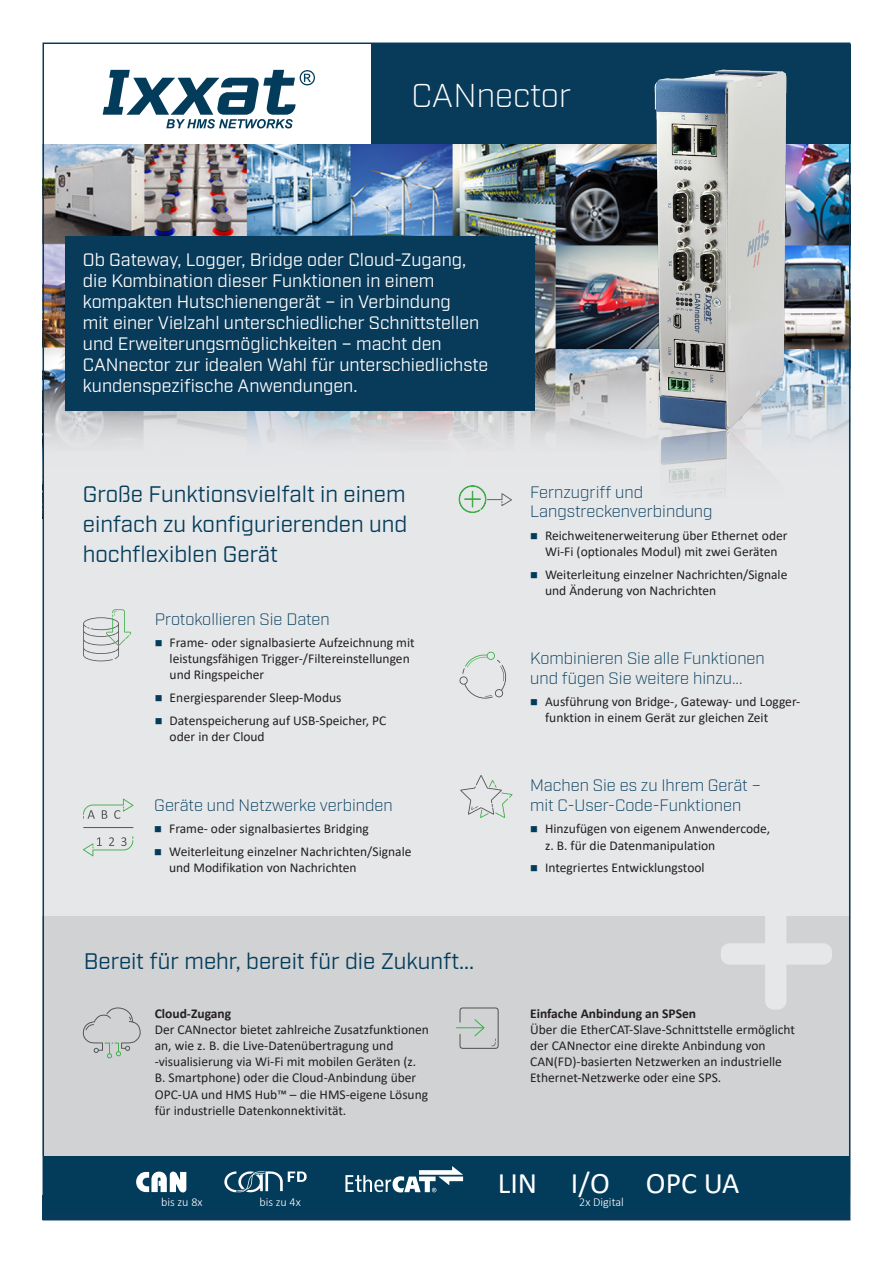
<style>
.page{position:relative;width:893px;height:1263px;background:#fff}
.page>*{position:absolute;margin:0;border:0;box-sizing:border-box;transform-origin:0 0}
.t1{font:300 33px "Industry";color:#fff}
.t2{font:29.85px "Calibri";color:#fff}
.t3{font:22.5px/30px "Industry";color:#033c5b;text-align:justify}
.t4{font:18px/21px "Industry";color:#fff}
.t5{font:300 16.5px/19.5px "Industry";color:#033c5b}
.t6{font:13.5px/16.2px "Calibri";color:#231f20}
.t7{font:700 13.5px "Calibri";color:#231f20}
.t8{font:300 12.15px "Calibri";color:#fff}
.s1{color:#033c5b}
</style>
<div class="page">
<div style="left:43px;top:1195px;width:807px;height:24px;background:#083a59"></div>
<div style="left:371px;top:44px;width:479px;height:101px;background:#083a59"></div>
<svg style="left:103px;top:70px;width:212px;height:58px"></svg>
<img style="left:46px;top:144px;width:801px;height:233px">
<div style="left:44px;top:485px;width:806px;height:710px;background:#e6e7e9"></div>
<svg style="left:46px;top:377px;width:801px;height:123px;background:#dadcde"></svg>
<div style="left:66px;top:236px;width:469px;height:175px;background:#083a59"></div>
<img style="left:641px;top:69px;width:155px;height:353px">
<img style="left:641px;top:422px;width:155px;height:78px">
<svg style="left:83px;top:609px;width:48px;height:52px"></svg>
<div style="left:43px;top:916px;width:807px;height:240px;background:#d1d2d4"></div>
<svg style="left:83px;top:798px;width:50px;height:21px"></svg>
<svg style="left:83px;top:836px;width:50px;height:20px"></svg>
<hr style="left:84px;top:827px;width:49px;height:1px;background:#57585a">
<svg style="left:459px;top:485px;width:53px;height:28px"></svg>
<div style="left:44px;top:1156px;width:805px;height:58px;background:#033c5b"></div>
<div style="left:765px;top:898px;width:21px;height:111px;background:#e6e7e9;border-radius:9px"></div>
<div style="left:721px;top:943px;width:111px;height:21px;background:#e6e7e9;border-radius:9px"></div>
<svg style="left:345px;top:1166px;width:118px;height:26px"></svg>
<svg style="left:136px;top:1171px;width:50px;height:21px"></svg>
<svg style="left:224px;top:1171px;width:83px;height:21px"></svg>
<svg style="left:460px;top:775px;width:52px;height:43px"></svg>
<svg style="left:459px;top:651px;width:48px;height:47px"></svg>
<svg style="left:83px;top:1007px;width:58px;height:51px"></svg>
<svg style="left:456px;top:1007px;width:43px;height:42px"></svg>
<h1 class="t1" style="left:411px;top:75px;width:161px">CANnector</h1>
<p class="t4" style="left:83px;top:250px;width:407px">Ob Gateway, Logger, Bridge oder Cloud-Zugang, die Kombination dieser Funktionen in einem kompakten Hutschienengerät – in Verbindung<br>mit einer Vielzahl unterschiedlicher Schnittstellen und Erweiterungsmöglichkeiten – macht den CANnector zur idealen Wahl für unterschiedlichste kundenspezifische Anwendungen.</p>
<h3 class="t3" style="left:83px;top:480px;width:326px">Große Funktionsvielfalt in einem einfach zu konfigurierenden und hochflexiblen Gerät</h3>
<p class="t5" style="left:155px;top:609px;width:176px">Protokollieren Sie Daten</p>
<p class="t6" style="left:170px;top:634px;width:246px;text-indent:-15px"><span class="s1">■</span> Frame- oder signalbasierte Aufzeichnung mit leistungsfähigen Trigger-/Filtereinstellungen und Ringspeicher</p>
<p class="t6" style="left:155px;top:689px;width:188px"><span class="s1">■</span> Energiesparender Sleep-Modus</p>
<p class="t6" style="left:170px;top:712px;width:218px;text-indent:-15px"><span class="s1">■</span> Datenspeicherung auf USB-Speicher, PC oder in der Cloud</p>
<p class="t5" style="left:154px;top:795px;width:240px">Geräte und Netzwerke verbinden</p>
<p class="t6" style="left:154px;top:820px;width:216px"><span class="s1">■</span> Frame- oder signalbasiertes Bridging</p>
<p class="t6" style="left:169px;top:843px;width:244px;text-indent:-15px"><span class="s1">■</span> Weiterleitung einzelner Nachrichten/Signale und Modifikation von Nachrichten</p>
<p class="t5" style="left:530px;top:482px;width:184px">Fernzugriff und<br>Langstreckenverbindung</p>
<p class="t6" style="left:530px;top:527px;width:259px;text-align:center"><span class="s1">■</span> Reichweitenerweiterung über Ethernet oder<br>Wi-Fi (optionales Modul) mit zwei Geräten</p>
<p class="t6" style="left:545px;top:566px;width:244px;text-indent:-15px"><span class="s1">■</span> Weiterleitung einzelner Nachrichten/Signale und Änderung von Nachrichten</p>
<p class="t5" style="left:530px;top:649px;width:236px">Kombinieren Sie alle Funktionen und fügen Sie weitere hinzu...</p>
<p class="t6" style="left:545px;top:693px;width:257px;text-indent:-15px"><span class="s1">■</span> Ausführung von Bridge-, Gateway- und Logger&shy;funktion in einem Gerät zur gleichen Zeit</p>
<p class="t5" style="left:530px;top:776px;width:232px">Machen Sie es zu Ihrem Gerät – mit C-User-Code-Funktionen</p>
<p class="t6" style="left:545px;top:820px;width:227px;text-indent:-15px"><span class="s1">■</span> Hinzufügen von eigenem Anwendercode, z. B. für die Datenmanipulation</p>
<p class="t6" style="left:530px;top:859px;width:176px"><span class="s1">■</span> Integriertes Entwicklungstool</p>
<h3 class="t3" style="left:84px;top:946px;width:392px">Bereit für mehr, bereit für die Zukunft...</h3>
<p class="t7" style="left:155px;top:1003px;width:78px">Cloud-Zugang</p>
<p class="t6" style="left:155px;top:1021px;width:276px">Der CANnector bietet zahlreiche Zusatzfunktionen an, wie z. B. die Live-Datenübertragung und -visualisierung via Wi-Fi mit mobilen Geräten (z.<br>B. Smartphone) oder die Cloud-Anbindung über OPC-UA und HMS Hub™ – die HMS-eigene Lösung für industrielle Datenkonnektivität.</p>
<p class="t8" style="left:161px;top:1195px;width:43px">bis zu 8x</p>
<p class="t8" style="left:259px;top:1195px;width:43px">bis zu 4x</p>
<p class="t7" style="left:530px;top:1003px;width:167px">Einfache Anbindung an SPSen</p>
<p class="t6" style="left:530px;top:1021px;width:266px">Über die EtherCAT-Slave-Schnittstelle ermöglicht der CANnector eine direkte Anbindung von CAN(FD)-basierten Netzwerken an industrielle Ethernet-Netzwerke oder eine SPS.</p>
<h2 class="t2" style="left:571px;top:1162px;width:40px">I/O</h2>
<p class="t8" style="left:579px;top:1195px;width:46px">2x Digital</p>
<h2 class="t2" style="left:498px;top:1162px;width:41px">LIN</h2>
<h2 class="t2" style="left:646px;top:1162px;width:95px">OPC UA</h2>
</div>
